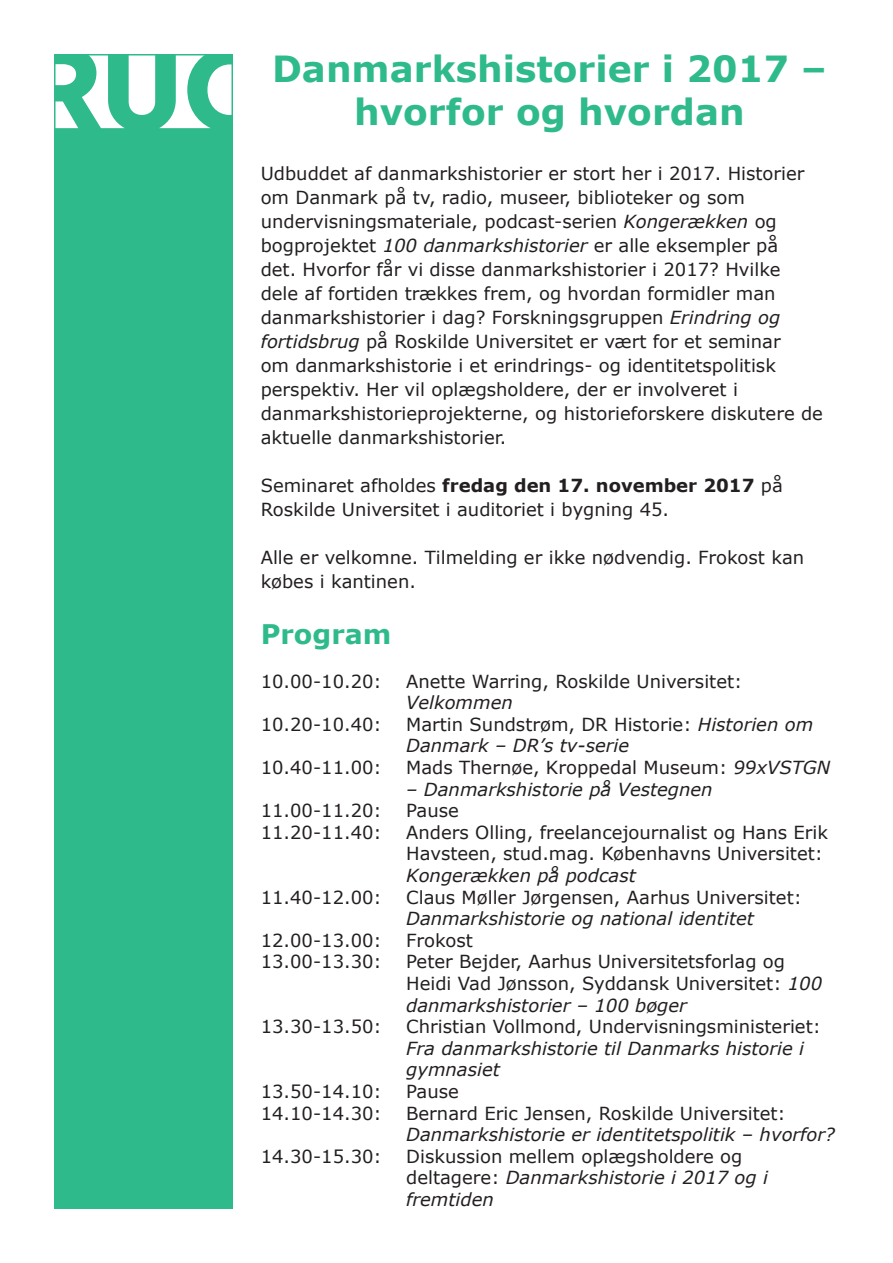
<style>
.page{position:relative;width:893px;height:1263px;background:#fff}
.page>*{position:absolute;margin:0;border:0;box-sizing:border-box;transform-origin:0 0}
.t1{font:700 36px/43.2px "Verdana";color:#2fba8c;text-align:center}
.t2{font:700 27px "Verdana";color:#2fba8c}
.t3{font:18px/24px "Verdana";color:#231f20}
.t4{font:italic 18px/21.6px "Verdana";color:#231f20}
.s1{font-style:italic}
.s2{font-weight:700}
.s3{font-style:normal}
</style>
<div class="page">
<div style="left:55px;top:55px;width:177px;height:1153px;background:#2fba8c"></div>
<svg style="left:57px;top:57px;width:173px;height:71px"></svg>
<div style="left:54px;top:54px;width:179px;height:1155px;border:2px solid #2fba8c"></div>
<p class="t1" style="left:272px;top:46px;width:556px">Danmarkshistorier i 2017 – hvorfor og hvordan</p>
<p class="t3" style="left:261px;top:161px;width:564px">Udbuddet af danmarkshistorier er stort her i 2017. Historier om Danmark på tv, radio, museer, biblioteker og som undervisningsmateriale, podcast-serien <span class="s1">Kongerækken</span> og bogprojektet <span class="s1">100 danmarkshistorier</span> er alle eksempler på<br>det. Hvorfor får vi disse danmarkshistorier i 2017? Hvilke<br>dele af fortiden trækkes frem, og hvordan formidler man danmarkshistorier i dag? Forskningsgruppen <span class="s1">Erindring og fortidsbrug</span> på Roskilde Universitet er vært for et seminar<br>om danmarkshistorie i et erindrings- og identitetspolitisk perspektiv. Her vil oplægsholdere, der er involveret i danmarkshistorieprojekterne, og historieforskere diskutere de aktuelle danmarkshistorier.</p>
<p class="t3" style="left:261px;top:473px;width:524px">Seminaret afholdes <span class="s2">fredag den 17. november 2017</span> på<br>Roskilde Universitet i auditoriet i bygning 45.</p>
<p class="t3" style="left:261px;top:545px;width:545px">Alle er velkomne. Tilmelding er ikke nødvendig. Frokost kan købes i kantinen.</p>
<p class="t2" style="left:261px;top:615px;width:132px">Program</p>
<p class="t3" style="left:261px;top:669px;width:123px">10.00-10.20:</p>
<p class="t3" style="left:406px;top:670px;width:338px;line-height:21.6px">Anette Warring, Roskilde Universitet:<br><span class="s1">Velkommen</span></p>
<p class="t3" style="left:261px;top:712px;width:123px">10.20-10.40:</p>
<p class="t4" style="left:406px;top:713px;width:408px"><span class="s3">Martin Sundstrøm, DR Historie:</span> Historien om<br>Danmark – DR’s tv-serie</p>
<p class="t3" style="left:261px;top:755px;width:123px">10.40-11.00:</p>
<p class="t3" style="left:406px;top:755px;width:425px">Mads Thernøe, Kroppedal Museum: <span class="s1">99xVSTGN</span></p>
<p class="t4" style="left:406px;top:778px;width:308px">– Danmarkshistorie på Vestegnen</p>
<p class="t3" style="left:261px;top:798px;width:123px">11.00-11.20:</p>
<p class="t3" style="left:406px;top:798px;width:54px">Pause</p>
<p class="t3" style="left:261px;top:820px;width:123px">11.20-11.40:</p>
<p class="t3" style="left:406px;top:821px;width:423px;line-height:21.6px">Anders Olling, freelancejournalist og Hans Erik<br>Havsteen, stud.mag. Københavns Universitet:<br><span class="s1">Kongerækken på podcast</span></p>
<p class="t3" style="left:261px;top:885px;width:123px">11.40-12.00:</p>
<p class="t3" style="left:406px;top:886px;width:397px;line-height:21.6px">Claus Møller Jørgensen, Aarhus Universitet:<br><span class="s1">Danmarkshistorie og national identitet</span></p>
<p class="t3" style="left:261px;top:928px;width:123px">12.00-13.00:</p>
<p class="t3" style="left:406px;top:928px;width:68px">Frokost</p>
<p class="t3" style="left:261px;top:950px;width:123px">13.00-13.30:</p>
<p class="t3" style="left:406px;top:951px;width:417px;line-height:21.6px">Peter Bejder, Aarhus Universitetsforlag og<br>Heidi Vad Jønsson, Syddansk Universitet: <span class="s1">100 danmarkshistorier – 100 bøger</span></p>
<p class="t3" style="left:261px;top:1014px;width:123px">13.30-13.50:</p>
<p class="t4" style="left:406px;top:1016px;width:416px"><span class="s3">Christian Vollmond, Undervisningsministeriet:<br></span>Fra danmarkshistorie til Danmarks historie i gymnasiet</p>
<p class="t3" style="left:261px;top:1079px;width:123px">13.50-14.10:</p>
<p class="t3" style="left:406px;top:1079px;width:54px">Pause</p>
<p class="t3" style="left:261px;top:1101px;width:123px">14.10-14.30:</p>
<p class="t4" style="left:406px;top:1102px;width:430px"><span class="s3">Bernard Eric Jensen, Roskilde Universitet:<br></span>Danmarkshistorie er identitetspolitik – hvorfor?</p>
<p class="t3" style="left:261px;top:1144px;width:123px">14.30-15.30:</p>
<p class="t3" style="left:406px;top:1145px;width:363px;line-height:21.6px">Diskussion mellem oplægsholdere og deltagere: <span class="s1">Danmarkshistorie i 2017 og i fremtiden</span></p>
</div>
